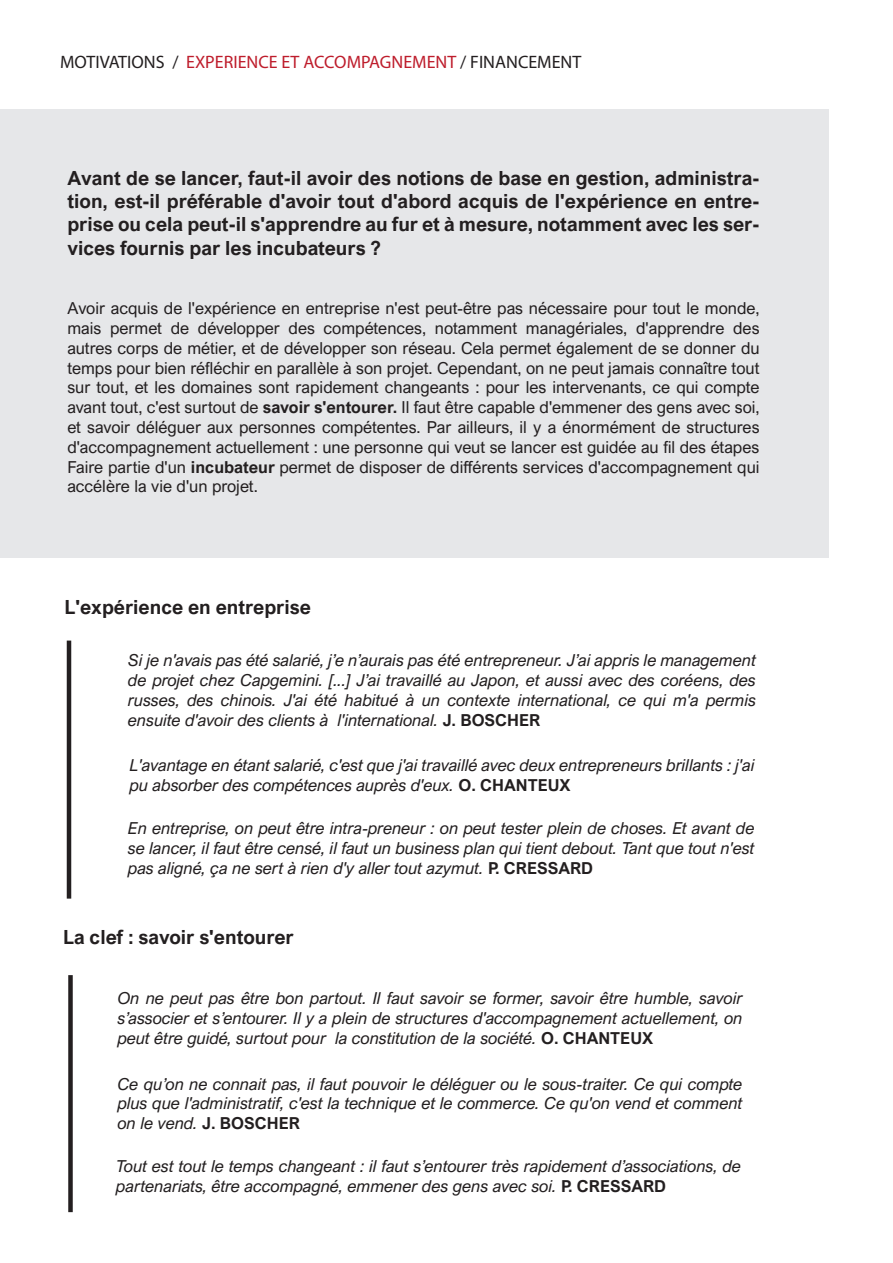
<style>
.page{position:relative;width:893px;height:1263px;background:#fff}
.page>*{position:absolute;margin:0;border:0;box-sizing:border-box;transform-origin:0 0}
.t1{font:700 19.5px/23.4px "Arial Nova";color:#231f20;text-align:justify}
.t2{font:18px "Myriad Pro";color:#be1d2c}
.t3{font:italic 16.5px/19.8px "Arial Nova";color:#231f20;text-align:justify}
.t4{font:16.5px/19.8px "Arial Nova";color:#231f20;text-align:justify}
.s1{color:#231f20}
.s2{font-weight:700}
.s3{font-weight:700;font-style:normal}
</style>
<div class="page">
<div style="left:0;top:110px;width:828px;height:448px;background:#e6e7e9"></div>
<hr style="left:67px;top:640px;width:4px;height:258px;background:#231f20">
<div style="left:68px;top:975px;width:5px;height:237px;background:#231f20"></div>
<p class="t2" style="left:60px;top:50px;width:523px"><span class="s1">MOTIVATIONS /</span> EXPERIENCE ET ACCOMPAGNEMENT <span class="s1">/ FINANCEMENT</span></p>
<p class="t1" style="left:67px;top:166px;width:694px">Avant de se lancer, faut-il avoir des notions de base en gestion, administra&shy;tion, est-il préférable d'avoir tout d'abord acquis de l'expérience en entre&shy;prise ou cela peut-il s'apprendre au fur et à mesure, notamment avec les ser&shy;vices fournis par les incubateurs ?</p>
<p class="t4" style="left:67px;top:298px;width:694px">Avoir acquis de l'expérience en entreprise n'est peut-être pas nécessaire pour tout le monde, mais permet de développer des compétences, notamment managériales, d'apprendre des autres corps de métier, et de développer son réseau. Cela permet également de se donner du temps pour bien réfléchir en parallèle à son projet. Cependant, on ne peut jamais connaître tout sur tout, et les domaines sont rapidement changeants : pour les intervenants, ce qui compte avant tout, c'est surtout de <span class="s2">savoir s'entourer.</span> Il faut être capable d'emmener des gens avec soi, et savoir déléguer aux personnes compétentes. Par ailleurs, il y a énormément de structures d'accompagnement actuellement : une personne qui veut se lancer est guidée au fil des étapes Faire partie d'un <span class="s2">incubateur</span> permet de disposer de différents services d'accompagnement qui accélère la vie d'un projet.</p>
<p class="t1" style="left:64px;top:595px;width:248px">L'expérience en entreprise</p>
<p class="t3" style="left:128px;top:651px;width:629px">Si je n'avais pas été salarié, j’e n’aurais pas été entrepreneur. J’ai appris le management de projet chez Capgemini. [...] J’ai travaillé au Japon, et aussi avec des coréens, des russes, des chinois. J'ai été habitué à un contexte international, ce qui m'a permis ensuite d'avoir des clients à l'international. <span class="s3">J. BOSCHER</span></p>
<p class="t3" style="left:130px;top:756px;width:626px">L'avantage en étant salarié, c'est que j'ai travaillé avec deux entrepreneurs brillants : j'ai pu absorber des compétences auprès d'eux. <span class="s3">O. CHANTEUX</span></p>
<p class="t3" style="left:128px;top:819px;width:628px">En entreprise, on peut être intra-preneur : on peut tester plein de choses. Et avant de se lancer, il faut être censé, il faut un business plan qui tient debout. Tant que tout n'est pas aligné, ça ne sert à rien d'y aller tout azymut. <span class="s3">P. CRESSARD</span></p>
<p class="t1" style="left:63px;top:925px;width:232px">La clef : savoir s'entourer</p>
<p class="t3" style="left:118px;top:988px;width:626px">On ne peut pas être bon partout. Il faut savoir se former, savoir être humble, savoir s’associer et s’entourer. Il y a plein de structures d'accompagnement actuellement, on peut être guidé, surtout pour la constitution de la société. <span class="s3">O. CHANTEUX</span></p>
<p class="t3" style="left:118px;top:1074px;width:626px">Ce qu’on ne connait pas, il faut pouvoir le déléguer ou le sous-traiter. Ce qui compte plus que l'administratif, c'est la technique et le commerce. Ce qu'on vend et comment on le vend. <span class="s3">J. BOSCHER</span></p>
<p class="t3" style="left:116px;top:1156px;width:626px">Tout est tout le temps changeant : il faut s’entourer très rapidement d’associations, de partenariats, être accompagné, emmener des gens avec soi. <span class="s3">P. CRESSARD</span></p>
</div>
